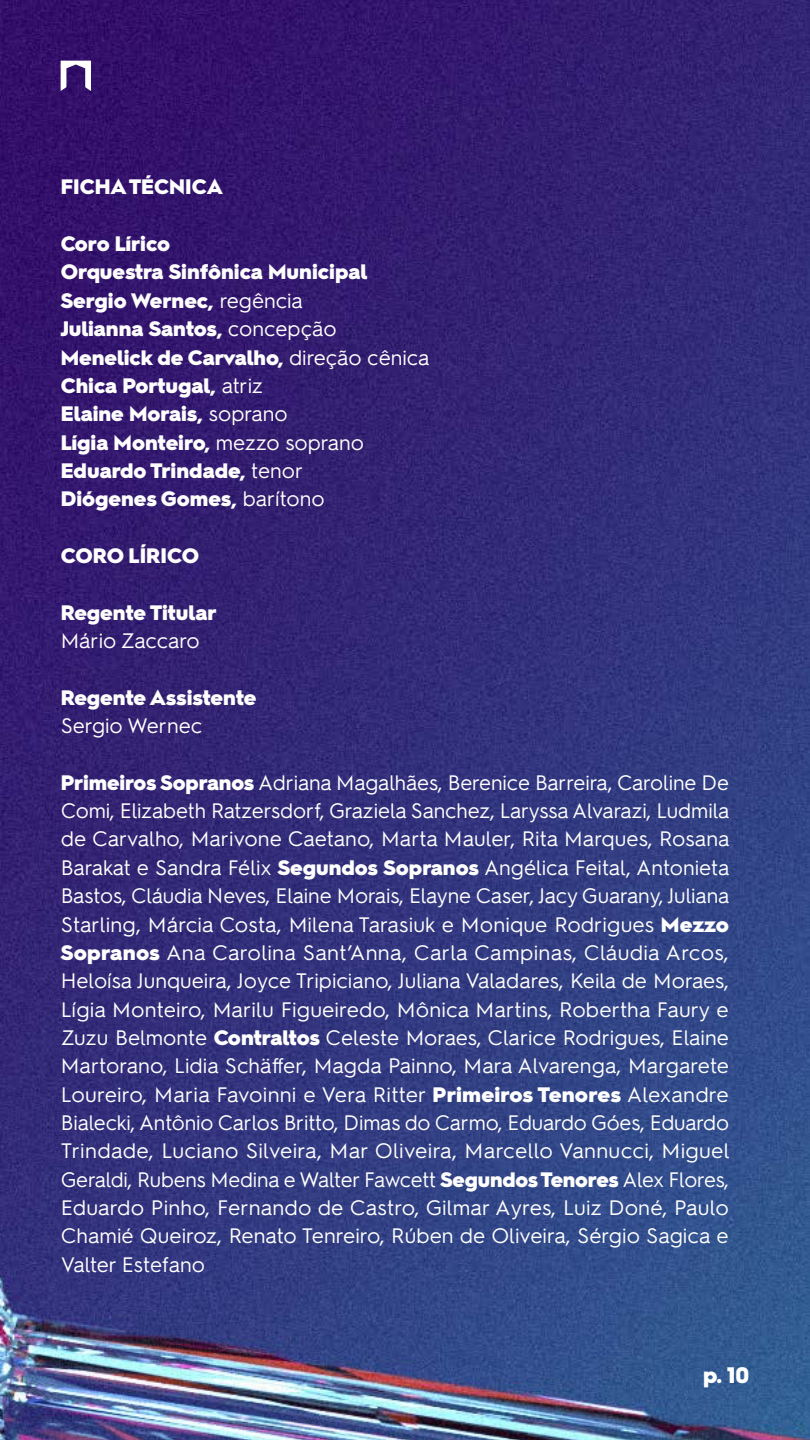
<style>
.page{position:relative;width:810px;height:1440px;background:#fff}
.page>*{position:absolute;margin:0;border:0;box-sizing:border-box;transform-origin:0 0}
.t1{font:900 22.5px "Hurme Geometric Sans 2";color:#fff}
.t2{font:21px/28.3px "Hurme Geometric Sans 2";color:#fff;text-align:justify}
.t3{font:900 21px/28.3px "Hurme Geometric Sans 2";color:#fff}
.s1{font-weight:400}
.s2{font-weight:900}
</style>
<div class="page">
<img style="left:0;top:0;width:810px;height:1440px">
<svg style="left:61px;top:61px;width:30px;height:30px"></svg>
<p class="t3" style="left:61px;top:172px;width:164px">FICHA TÉCNICA</p>
<p class="t3" style="left:61px;top:229px;width:370px">Coro Lírico<br>Orquestra Sinfônica Municipal<br>Sergio Wernec, <span class="s1">regência<br></span>Julianna Santos, <span class="s1">concepção<br></span>Menelick de Carvalho, <span class="s1">direção cênica<br></span>Chica Portugal, <span class="s1">atriz<br></span>Elaine Morais, <span class="s1">soprano<br></span>Lígia Monteiro, <span class="s1">mezzo soprano<br></span>Eduardo Trindade, <span class="s1">tenor<br></span>Diógenes Gomes, <span class="s1">barítono</span></p>
<p class="t3" style="left:61px;top:540px;width:140px">CORO LÍRICO</p>
<p class="t3" style="left:61px;top:597px;width:157px">Regente Titular</p>
<p class="t2" style="left:61px;top:625px;width:141px">Mário Zaccaro</p>
<p class="t3" style="left:61px;top:682px;width:197px">Regente Assistente</p>
<p class="t2" style="left:61px;top:710px;width:143px">Sergio Wernec</p>
<p class="t2" style="left:61px;top:767px;width:671px"><span class="s2">Primeiros Sopranos</span> Adriana Magalhães, Berenice Barreira, Caroline De Comi, Elizabeth Ratzersdorf, Graziela Sanchez, Laryssa Alvarazi, Ludmila de Carvalho, Marivone Caetano, Marta Mauler, Rita Marques, Rosana Barakat e Sandra Félix <span class="s2">Segundos Sopranos</span> Angélica Feital, Antonieta Bastos, Cláudia Neves, Elaine Morais, Elayne Caser, Jacy Guarany, Juliana Starling, Márcia Costa, Milena Tarasiuk e Monique Rodrigues <span class="s2">Mezzo Sopranos</span> Ana Carolina Sant’Anna, Carla Campinas, Cláudia Arcos, Heloísa Junqueira, Joyce Tripiciano, Juliana Valadares, Keila de Moraes, Lígia Monteiro, Marilu Figueiredo, Mônica Martins, Robertha Faury e Zuzu Belmonte <span class="s2">Contraltos</span> Celeste Moraes, Clarice Rodrigues, Elaine Martorano, Lidia Schäffer, Magda Painno, Mara Alvarenga, Margarete Loureiro, Maria Favoinni e Vera Ritter <span class="s2">Primeiros Tenores</span> Alexandre Bialecki, Antônio Carlos Britto, Dimas do Carmo, Eduardo Góes, Eduardo Trindade, Luciano Silveira, Mar Oliveira, Marcello Vannucci, Miguel Geraldi, Rubens Medina e Walter Fawcett <span class="s2">Segundos Tenores</span> Alex Flores, Eduardo Pinho, Fernando de Castro, Gilmar Ayres, Luiz Doné, Paulo Chamié Queiroz, Renato Tenreiro, Rúben de Oliveira, Sérgio Sagica e Valter Estefano</p>
<p class="t1" style="left:703px;top:1359px;width:48px">p. 10</p>
</div>
